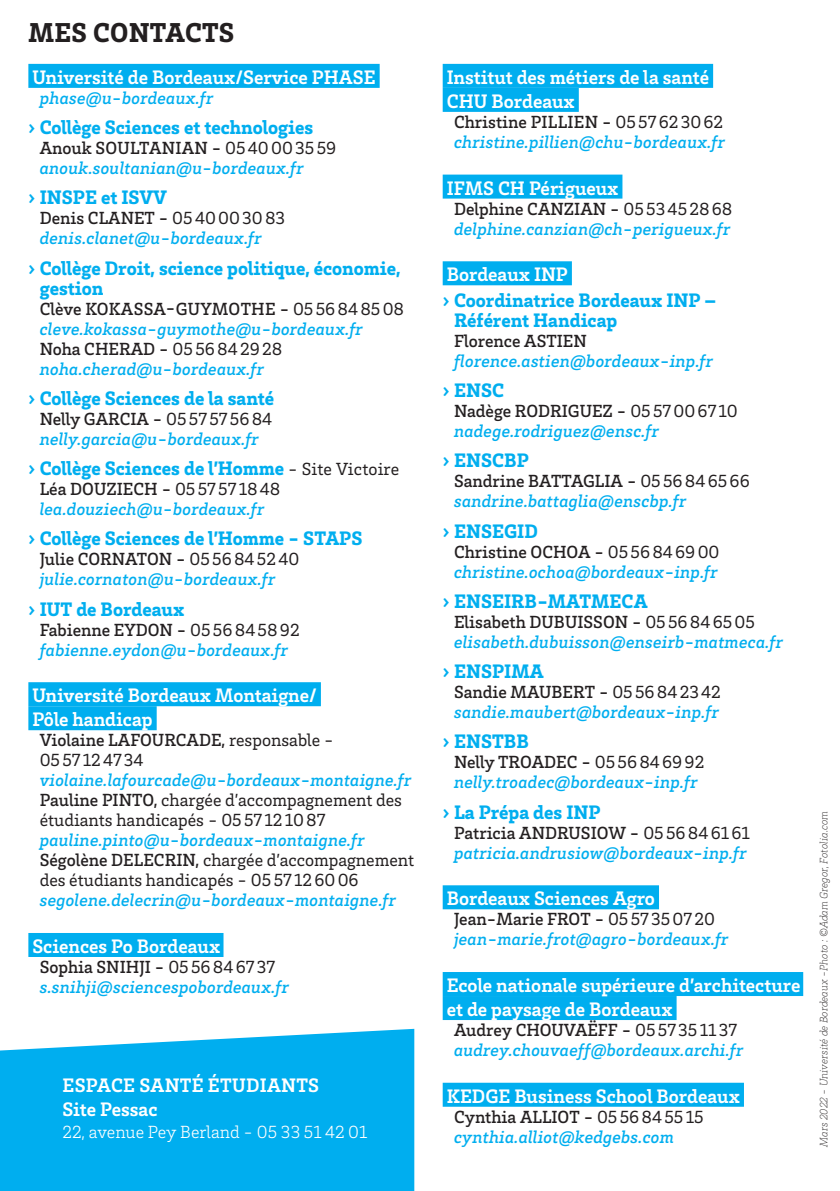
<style>
.page{position:relative;width:840px;height:1191px;background:#fff}
.page>*{position:absolute;margin:0;border:0;box-sizing:border-box;transform-origin:0 0}
._01_Titre_Bleu_13_5{font:900 28px "Brix Slab";letter-spacing:.01em;color:#231f20}
.t1{font:900 20px/20px "Brix Slab";color:#00aeef}
._02_Sous_Titre_Bleu{font:700 20px/24px "Brix Slab";color:#fff}
.Contact_MAIL{font:italic 500 18px "Brix Slab";letter-spacing:.01em;color:#00aeef}
.Style_de_paragraphe{font:500 18px "Brix Slab";color:#231f20}
.Style_de_paragraphe-2{font:18px/20px "Brix Slab";color:#231f20}
.t2{font:300 18px "Brix Slab";color:#fff}
.t3{font:italic 200 11px "Brix Slab";color:#231f20}
.s1{font-weight:700}
.s2{font-weight:400}
.s3{font-weight:400;font-size:18px;color:#231f20}
.s4{font-weight:500}
</style>
<div class="page">
<div style="left:28px;top:64px;width:351px;height:24px;background:#00aeef"></div>
<div style="left:28px;top:682px;width:293px;height:24px;background:#00aeef"></div>
<div style="left:28px;top:706px;width:129px;height:24px;background:#00aeef"></div>
<div style="left:28px;top:933px;width:195px;height:24px;background:#00aeef"></div>
<svg style="left:0;top:1028px;width:414px;height:163px;fill:#00aeef"></svg>
<div style="left:442px;top:64px;width:270px;height:24px;background:#00aeef"></div>
<div style="left:442px;top:88px;width:136px;height:24px;background:#00aeef"></div>
<div style="left:442px;top:175px;width:180px;height:24px;background:#00aeef"></div>
<div style="left:442px;top:261px;width:129px;height:24px;background:#00aeef"></div>
<div style="left:442px;top:885px;width:216px;height:24px;background:#00aeef"></div>
<div style="left:442px;top:972px;width:360px;height:24px;background:#00aeef"></div>
<div style="left:442px;top:996px;width:234px;height:24px;background:#00aeef"></div>
<div style="left:442px;top:1082px;width:301px;height:24px;background:#00aeef"></div>
<div style="left:63px;top:1072px;width:256px;height:24px;background:#00aeef"></div>
<div style="left:62px;top:1096px;width:95px;height:24px;background:#00aeef"></div>
<p class="_01_Titre_Bleu_13_5" style="left:28px;top:14px;width:207px">MES CONTACTS</p>
<p class="_02_Sous_Titre_Bleu" style="left:32px;top:64px;width:344px">Université de Bordeaux/Service PHASE</p>
<p class="Contact_MAIL" style="left:40px;top:86px;width:175px">phase@u-bordeaux.fr</p>
<p class="t1" style="left:28px;top:116px;width:286px"><span class="s1">›</span> Collège Sciences et technologies</p>
<p class="Style_de_paragraphe" style="left:40px;top:136px;width:298px">Anouk SOULTANIAN - <span class="s2">0540003559</span></p>
<p class="Contact_MAIL" style="left:40px;top:156px;width:265px">anouk.soultanian@u-bordeaux.fr</p>
<p class="t1" style="left:28px;top:187px;width:140px"><span class="s1">›</span> INSPE et ISVV</p>
<p class="Style_de_paragraphe" style="left:40px;top:207px;width:247px">Denis CLANET - <span class="s2">0540003083</span></p>
<p class="Contact_MAIL" style="left:40px;top:226px;width:223px">denis.clanet@u-bordeaux.fr</p>
<p class="t1" style="left:40px;top:257px;width:362px;text-indent:-11px"><span class="s1">›</span> Collège Droit, science politique, économie, gestion</p>
<p class="Style_de_paragraphe" style="left:40px;top:297px;width:366px">Clève KOKASSA-GUYMOTHE - <span class="s2">0556848508</span></p>
<p class="Contact_MAIL" style="left:40px;top:316px;width:324px">cleve.kokassa-guymothe@u-bordeaux.fr</p>
<p class="Style_de_paragraphe" style="left:40px;top:337px;width:244px">Noha CHERAD - <span class="s2">0556842928</span></p>
<p class="Contact_MAIL" style="left:40px;top:356px;width:226px">noha.cherad@u-bordeaux.fr</p>
<p class="t1" style="left:28px;top:387px;width:247px"><span class="s1">›</span> Collège Sciences de la santé</p>
<p class="Style_de_paragraphe" style="left:40px;top:407px;width:234px">Nelly GARCIA - <span class="s2">0557575684</span></p>
<p class="Contact_MAIL" style="left:40px;top:427px;width:220px">nelly.garcia@u-bordeaux.fr</p>
<p class="t1" style="left:28px;top:457px;width:372px"><span class="s1">›</span> Collège Sciences de l’Homme <span class="s3">- Site Victoire</span></p>
<p class="Style_de_paragraphe" style="left:40px;top:477px;width:242px">Léa DOUZIECH - <span class="s2">055757 1848</span></p>
<p class="Contact_MAIL" style="left:40px;top:497px;width:226px">lea.douziech@u-bordeaux.fr</p>
<p class="t1" style="left:28px;top:527px;width:335px"><span class="s1">›</span> Collège Sciences de l’Homme - STAPS</p>
<p class="Style_de_paragraphe" style="left:40px;top:547px;width:261px">Julie CORNATON - <span class="s2">0556845240</span></p>
<p class="Contact_MAIL" style="left:40px;top:567px;width:237px">julie.cornaton@u-bordeaux.fr</p>
<p class="t1" style="left:28px;top:598px;width:157px"><span class="s1">›</span> IUT de Bordeaux</p>
<p class="Style_de_paragraphe" style="left:40px;top:618px;width:261px">Fabienne EYDON - <span class="s2">0556845892</span></p>
<p class="Contact_MAIL" style="left:40px;top:637px;width:250px">fabienne.eydon@u-bordeaux.fr</p>
<p class="_02_Sous_Titre_Bleu" style="left:32px;top:682px;width:286px">Université Bordeaux Montaigne/<br>Pôle handicap</p>
<p class="Style_de_paragraphe-2" style="left:40px;top:729px;width:295px"><span class="s4">Violaine LAFOURCADE,</span> responsable -<br>0557 124734</p>
<p class="Contact_MAIL" style="left:40px;top:768px;width:373px">violaine.lafourcade@u-bordeaux-montaigne.fr</p>
<p class="Style_de_paragraphe-2" style="left:40px;top:789px;width:363px"><span class="s4">Pauline PINTO,</span> chargée d’accompagnement des étudiants handicapés - 0557 121087</p>
<p class="Contact_MAIL" style="left:40px;top:828px;width:326px">pauline.pinto@u-bordeaux-montaigne.fr</p>
<p class="Style_de_paragraphe-2" style="left:40px;top:849px;width:376px"><span class="s4">Ségolène DELECRIN,</span> chargée d’accompagnement des étudiants handicapés - 0557 126006</p>
<p class="Contact_MAIL" style="left:40px;top:888px;width:357px">segolene.delecrin@u-bordeaux-montaigne.fr</p>
<p class="_02_Sous_Titre_Bleu" style="left:32px;top:933px;width:189px">Sciences Po Bordeaux</p>
<p class="Style_de_paragraphe" style="left:40px;top:955px;width:237px">Sophia SNIHJI - <span class="s2">0556846737</span></p>
<p class="Contact_MAIL" style="left:40px;top:975px;width:250px">s.snihji@sciencespobordeaux.fr</p>
<p class="_02_Sous_Titre_Bleu" style="left:62px;top:1072px;width:258px">ESPACE SANTÉ ÉTUDIANTS<br>Site Pessac</p>
<p class="t2" style="left:62px;top:1120px;width:306px">22, avenue Pey Berland - 05 33 51 42 01</p>
<p class="_02_Sous_Titre_Bleu" style="left:446px;top:64px;width:264px">Institut des métiers de la santé<br>CHU Bordeaux</p>
<p class="Style_de_paragraphe" style="left:454px;top:110px;width:270px">Christine PILLIEN - <span class="s2">0557623062</span></p>
<p class="Contact_MAIL" style="left:454px;top:130px;width:272px">christine.pillien@chu-bordeaux.fr</p>
<p class="_02_Sous_Titre_Bleu" style="left:446px;top:175px;width:173px">IFMS CH Périgueux</p>
<p class="Style_de_paragraphe" style="left:454px;top:197px;width:280px">Delphine CANZIAN - <span class="s2">0553452868</span></p>
<p class="Contact_MAIL" style="left:454px;top:216px;width:277px">delphine.canzian@ch-perigueux.fr</p>
<p class="_02_Sous_Titre_Bleu" style="left:446px;top:262px;width:123px">Bordeaux INP</p>
<p class="t1" style="left:454px;top:289px;width:264px;text-indent:-11px"><span class="s1">›</span> Coordinatrice Bordeaux INP –<br>Référent Handicap</p>
<p class="Style_de_paragraphe" style="left:454px;top:329px;width:134px">Florence ASTIEN</p>
<p class="Contact_MAIL" style="left:454px;top:349px;width:260px">florence.astien@bordeaux-inp.fr</p>
<p class="t1" style="left:442px;top:379px;width:63px"><span class="s1">›</span> ENSC</p>
<p class="Style_de_paragraphe" style="left:454px;top:399px;width:285px">Nadège RODRIGUEZ - <span class="s2">05570067 10</span></p>
<p class="Contact_MAIL" style="left:454px;top:419px;width:206px">nadege.rodriguez@ensc.fr</p>
<p class="t1" style="left:442px;top:450px;width:87px"><span class="s1">›</span> ENSCBP</p>
<p class="Style_de_paragraphe" style="left:454px;top:470px;width:297px">Sandrine BATTAGLIA - <span class="s2">0556846566</span></p>
<p class="Contact_MAIL" style="left:454px;top:489px;width:233px">sandrine.battaglia@enscbp.fr</p>
<p class="t1" style="left:442px;top:520px;width:97px"><span class="s1">›</span> ENSEGID</p>
<p class="Style_de_paragraphe" style="left:454px;top:540px;width:267px">Christine OCHOA - <span class="s2">0556846900</span></p>
<p class="Contact_MAIL" style="left:454px;top:559px;width:265px">christine.ochoa@bordeaux-inp.fr</p>
<p class="t1" style="left:442px;top:590px;width:206px"><span class="s1">›</span> ENSEIRB-MATMECA</p>
<p class="Style_de_paragraphe" style="left:454px;top:610px;width:302px">Elisabeth DUBUISSON - <span class="s2">0556846505</span></p>
<p class="Contact_MAIL" style="left:454px;top:630px;width:330px">elisabeth.dubuisson@enseirb-matmeca.fr</p>
<p class="t1" style="left:442px;top:660px;width:102px"><span class="s1">›</span> ENSPIMA</p>
<p class="Style_de_paragraphe" style="left:454px;top:680px;width:268px">Sandie MAUBERT - <span class="s2">0556842342</span></p>
<p class="Contact_MAIL" style="left:454px;top:700px;width:266px">sandie.maubert@bordeaux-inp.fr</p>
<p class="t1" style="left:442px;top:730px;width:88px"><span class="s1">›</span> ENSTBB</p>
<p class="Style_de_paragraphe" style="left:454px;top:750px;width:252px">Nelly TROADEC - <span class="s2">0556846992</span></p>
<p class="Contact_MAIL" style="left:454px;top:770px;width:245px">nelly.troadec@bordeaux-inp.fr</p>
<p class="t1" style="left:442px;top:801px;width:159px"><span class="s1">›</span> La Prépa des INP</p>
<p class="Style_de_paragraphe" style="left:454px;top:821px;width:297px">Patricia ANDRUSIOW - <span class="s2">0556846161</span></p>
<p class="Contact_MAIL" style="left:454px;top:840px;width:294px">patricia.andrusiow@bordeaux-inp.fr</p>
<p class="_02_Sous_Titre_Bleu" style="left:446px;top:885px;width:210px">Bordeaux Sciences Agro</p>
<p class="Style_de_paragraphe" style="left:454px;top:907px;width:262px">Jean-Marie FROT - <span class="s2">0557350720</span></p>
<p class="Contact_MAIL" style="left:454px;top:927px;width:276px">jean-marie.frot@agro-bordeaux.fr</p>
<p class="_02_Sous_Titre_Bleu" style="left:446px;top:972px;width:355px">Ecole nationale supérieure d’architecture et de paysage de Bordeaux</p>
<p class="Style_de_paragraphe" style="left:454px;top:1018px;width:284px">Audrey CHOUVAËFF - <span class="s2">0557351137</span></p>
<p class="Contact_MAIL" style="left:454px;top:1038px;width:290px">audrey.chouvaeff@bordeaux.archi.fr</p>
<p class="_02_Sous_Titre_Bleu" style="left:446px;top:1083px;width:294px">KEDGE Business School Bordeaux</p>
<p class="Style_de_paragraphe" style="left:454px;top:1105px;width:251px">Cynthia ALLIOT - <span class="s2">0556845515</span></p>
<p class="Contact_MAIL" style="left:454px;top:1124px;width:221px">cynthia.alliot@kedgebs.com</p>
<p class="t3" style="left:816px;top:1146px;width:337px;rotate:-90deg">Mars 2022 - Université de Bordeaux -Photo : ©Adam Gregor, Fotolia.com</p>
</div>
